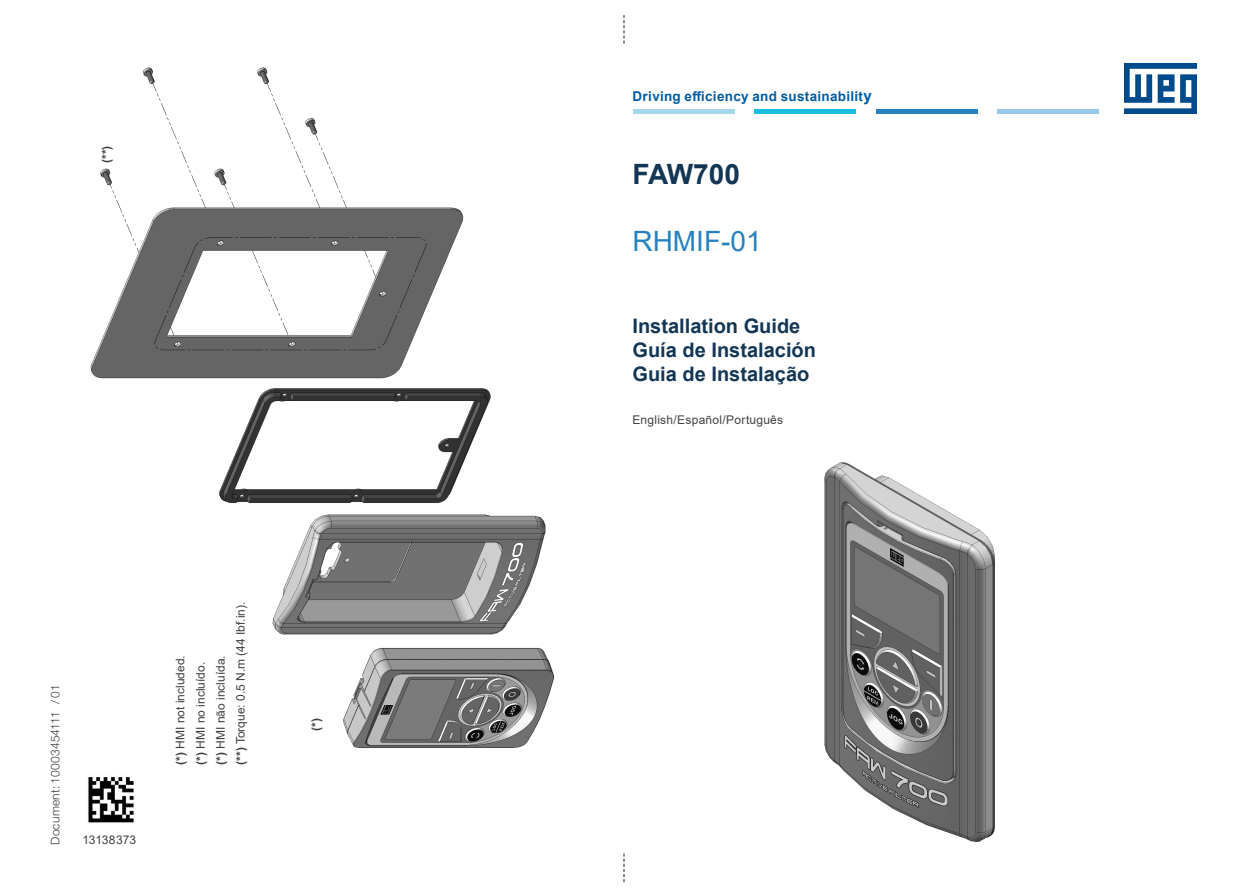
<style>
.page{position:relative;width:1248px;height:896px;background:#fff}
.page>*{position:absolute;margin:0;border:0;box-sizing:border-box;transform-origin:0 0}
.t1{font:28px "Arial";color:#2582bf}
.t2{font:700 28px "Arial";color:#133654}
.t3{font:700 20px "Arial";color:#133654}
.t4{font:700 13.4px "Arial";letter-spacing:.02em;color:#005da4}
.t5{font:12px "Arial";color:#414142}
.t6{font:12px "Arial";letter-spacing:.02em;color:#414142}
.t7{font:300 12px "Helvetica Neue LT Pro";letter-spacing:.02em;color:#414142}
.t8{font:700 12px "Arial";color:#414142}
.s1{font-weight:700}
.s2{font-size:15.2px}
</style>
<div class="page">
<img style="left:824px;top:462px;width:171px;height:380px">
<img style="left:90px;top:67px;width:465px;height:681px">
<img style="left:88px;top:777px;width:46px;height:46px">
<svg style="left:623px;top:15px;width:1px;height:29px"></svg>
<svg style="left:623px;top:853px;width:1px;height:29px"></svg>
<div style="left:303px;top:703px;width:37px;height:43px;background:#fff"></div>
<hr style="left:633px;top:110px;width:101px;height:4px;background:#a6d9ec">
<hr style="left:754px;top:110px;width:102px;height:4px;background:#19bede">
<hr style="left:875px;top:110px;width:102px;height:4px;background:#2582bf">
<hr style="left:997px;top:110px;width:102px;height:4px;background:#98c9e7">
<img style="left:1124px;top:63px;width:72px;height:51px">
<div style="left:90px;top:505px;width:104px;height:249px;background:#fff"></div>
<p class="t8" style="left:98px;top:163px;width:19px;rotate:-90deg">(**)</p>
<p class="t7" style="left:48px;top:845px;width:162px;rotate:-90deg">Document: 10003454111 / 01</p>
<p class="t5" style="left:83px;top:831px;width:55px">13138373</p>
<p class="t5" style="left:172px;top:765px;width:111px;rotate:-90deg"><span class="s1">(*)</span> HMI not included.</p>
<p class="t5" style="left:192px;top:765px;width:104px;rotate:-90deg"><span class="s1">(*)</span> HMI no incluído.</p>
<p class="t5" style="left:212px;top:765px;width:111px;rotate:-90deg"><span class="s1">(*)</span> HMI não incluída.</p>
<p class="t5" style="left:232px;top:765px;width:165px;rotate:-90deg"><span class="s1">(**)</span> Torque: 0.5 N.m (44 Ibf.in).</p>
<p class="t8" style="left:307px;top:731px;width:14px;rotate:-90deg">(*)</p>
<p class="t4" style="left:632px;top:87px;width:241px">Driving efficiency and sustainabilit<span class="s2">y</span></p>
<p class="t2" style="left:632px;top:154px;width:109px">FAW700</p>
<p class="t1" style="left:632px;top:222px;width:131px">RHMIF-01</p>
<p class="t3" style="left:632px;top:311px;width:169px">Installation Guide</p>
<p class="t3" style="left:632px;top:335px;width:185px">Guía de Instalación</p>
<p class="t3" style="left:632px;top:359px;width:178px">Guia de Instalação</p>
<p class="t6" style="left:632px;top:411px;width:152px">English/Español/Português</p>
</div>
